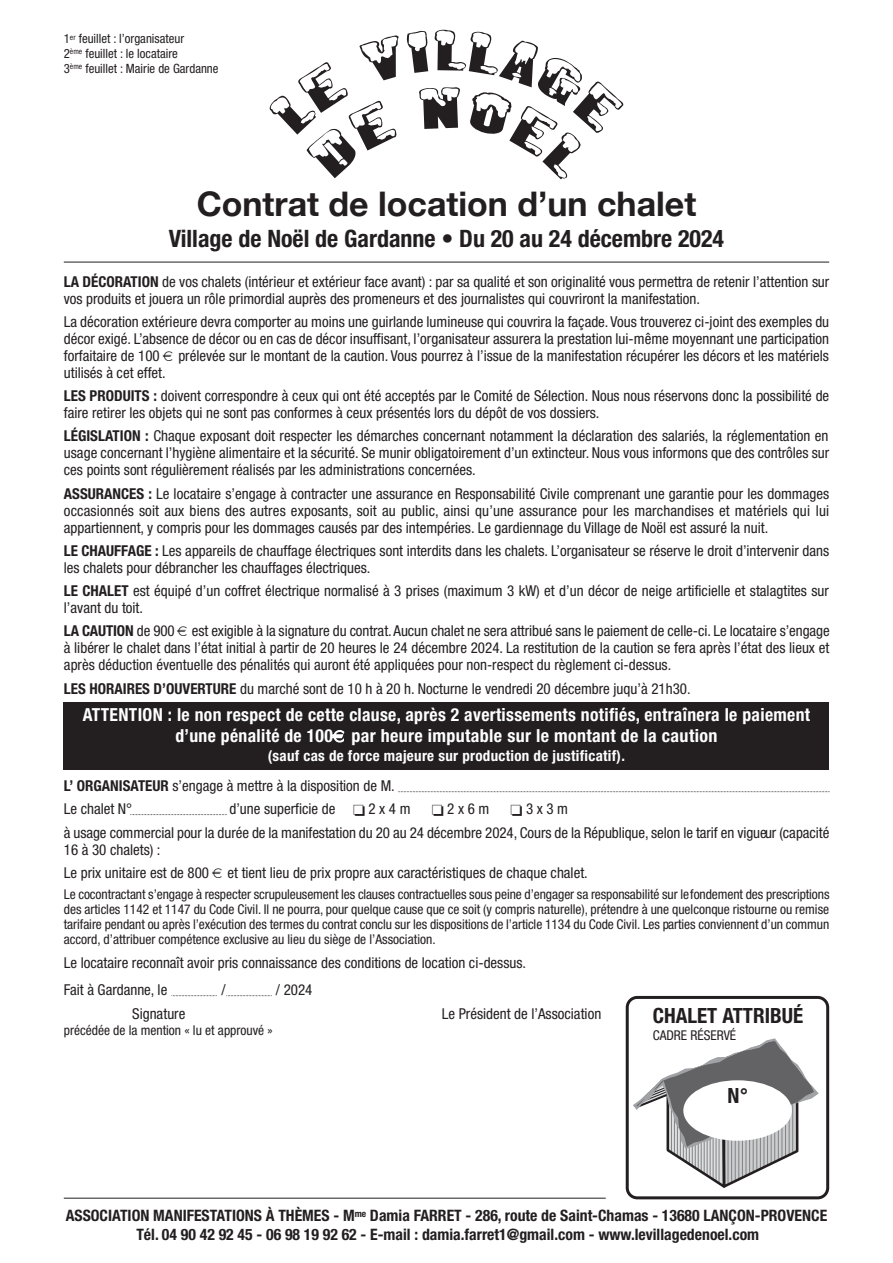
<style>
.page{position:relative;width:893px;height:1263px;background:#fff}
.page>*{position:absolute;margin:0;border:0;box-sizing:border-box;transform-origin:0 0}
.t1{font:700 33.9px "Helvetica Neue";color:#231f20}
.t2{font:700 condensed 24px "Helvetica Neue";color:#231f20}
.t3{font:700 condensed 21px "Helvetica Neue";color:#231f20}
.t4{font:700 condensed 18px/21px "Helvetica Neue";letter-spacing:.02em;color:#fff;text-align:center}
.t5{font:700 condensed 15.75px/18.6px "Helvetica Neue";color:#231f20;text-align:center}
.t6{font:condensed 15px/17px "Helvetica Neue";color:#231f20}
.t7{font:700 condensed 15px/30.5px "Helvetica Neue";letter-spacing:.02em;color:#fff}
.t8{font:condensed 13.5px/15px "Helvetica Neue";color:#231f20;text-align:justify}
.t9{font:condensed 12.75px/15px "Helvetica Neue";color:#231f20}
.s1{font-weight:700}
.s2{color:#231f20}
.s3{font-weight:400;color:#231f20}
</style>
<div class="page">
<div style="left:64px;top:702px;width:765px;height:68px;background:#231f20"></div>
<svg style="left:270px;top:35px;width:129px;height:143px"></svg>
<svg style="left:407px;top:29px;width:216px;height:150px"></svg>
<svg style="left:626px;top:996px;width:203px;height:203px"></svg>
<hr style="left:64px;top:1198px;width:542px;height:1px;background:#231f20">
<svg style="left:398px;top:791px;width:432px;height:1px"></svg>
<svg style="left:130px;top:814px;width:97px;height:1px"></svg>
<svg style="left:226px;top:995px;width:46px;height:1px"></svg>
<svg style="left:171px;top:995px;width:46px;height:1px"></svg>
<hr style="left:64px;top:262px;width:765px;height:1px;background:#231f20">
<svg style="left:332px;top:730px;width:12px;height:13px"></svg>
<p class="t9" style="left:64px;top:31px;width:156px">1<sup>er</sup> feuillet : l’organisateur<br>2<sup>ème</sup> feuillet : le locataire<br>3<sup>ème</sup> feuillet : Mairie de Gardanne</p>
<h1 class="t1" style="left:197px;top:177px;width:501px">Contrat de location d’un chalet</h1>
<h2 class="t2" style="left:169px;top:224px;width:557px">Village de Noël de Gardanne • Du 20 au 24 décembre 2024</h2>
<p class="t6" style="left:64px;top:273px;width:767px"><span class="s1">LA DÉCORATION</span> de vos chalets (intérieur et extérieur face avant) : par sa qualité et son originalité vous permettra de retenir l’attention sur vos produits et jouera un rôle primordial auprès des promeneurs et des journalistes qui couvriront la manifestation.</p>
<p class="t6" style="left:64px;top:313px;width:767px;text-align:justify">La décoration extérieure devra comporter au moins une guirlande lumineuse qui couvrira la façade. Vous trouverez ci-joint des exemples du décor exigé. L’absence de décor ou en cas de décor insuffisant, l’organisateur assurera la prestation lui-même moyennant une participation forfaitaire de 100 prélevée sur le montant de la caution. Vous pourrez à l’issue de la manifestation récupérer les décors et les matériels utilisés à cet effet.</p>
<p class="t6" style="left:64px;top:387px;width:767px"><span class="s1">LES PRODUITS :</span> doivent correspondre à ceux qui ont été acceptés par le Comité de Sélection. Nous nous réservons donc la possibilité de faire retirer les objets qui ne sont pas conformes à ceux présentés lors du dépôt de vos dossiers.</p>
<p class="t6" style="left:64px;top:427px;width:767px;text-align:justify"><span class="s1">LÉGISLATION :</span> Chaque exposant doit respecter les démarches concernant notamment la déclaration des salariés, la réglementation en usage concernant l’hygiène alimentaire et la sécurité. Se munir obligatoirement d’un extincteur. Nous vous informons que des contrôles sur ces points sont régulièrement réalisés par les administrations concernées.</p>
<p class="t6" style="left:64px;top:485px;width:767px;text-align:justify"><span class="s1">ASSURANCES :</span> Le locataire s’engage à contracter une assurance en Responsabilité Civile comprenant une garantie pour les dommages occasionnés soit aux biens des autres exposants, soit au public, ainsi qu’une assurance pour les marchandises et matériels qui lui appartiennent, y compris pour les dommages causés par des intempéries. Le gardiennage du Village de Noël est assuré la nuit.</p>
<p class="t6" style="left:64px;top:542px;width:767px"><span class="s1">LE CHAUFFAGE :</span> Les appareils de chauffage électriques sont interdits dans les chalets. L’organisateur se réserve le droit d’intervenir dans les chalets pour débrancher les chauffages électriques.</p>
<p class="t6" style="left:64px;top:582px;width:767px"><span class="s1">LE CHALET</span> est équipé d’un coffret électrique normalisé à 3 prises (maximum 3 kW) et d’un décor de neige artificielle et stalagtites sur l’avant du toit.</p>
<p class="t6" style="left:64px;top:623px;width:767px;text-align:justify"><span class="s1">LA CAUTION</span> de 900 est exigible à la signature du contrat. Aucun chalet ne sera attribué sans le paiement de celle-ci. Le locataire s’engage à libérer le chalet dans l’état initial à partir de 20 heures le 24 décembre 2024. La restitution de la caution se fera après l’état des lieux et après déduction éventuelle des pénalités qui auront été appliquées pour non-respect du règlement ci-dessus.</p>
<p class="t6" style="left:64px;top:680px;width:628px"><span class="s1">LES HORAIRES D’OUVERTURE</span> du marché sont de 10 h à 20 h. Nocturne le vendredi 20 décembre juqu’à 21h30.</p>
<p class="t4" style="left:83px;top:704px;width:729px">ATTENTION : le non respect de cette clause, après 2 avertissements notifiés, entraînera le paiement d’une pénalité de 100 par heure imputable sur le montant de la caution</p>
<p class="t7" style="left:64px;top:740px;width:563px;text-indent:204px">(sauf cas de force majeure sur production de justificatif).<br><span class="s2">L’ ORGANISATEUR</span> <span class="s3">s’engage à mettre à la disposition de M.</span></p>
<p class="t6" style="left:64px;top:800px;width:70px">Le chalet N°</p>
<p class="t6" style="left:229px;top:800px;width:108px">d’une superficie de</p>
<p class="t6" style="left:368px;top:800px;width:44px">2 x 4 m</p>
<p class="t6" style="left:447px;top:800px;width:44px">2 x 6 m</p>
<p class="t6" style="left:64px;top:797px;width:767px;line-height:23.4px;text-indent:462px">3 x 3 m<br>à usage commercial pour la durée de la manifestation du 20 au 24 décembre 2024, Cours de la République, selon le tarif en vigueur (capacité</p>
<p class="t6" style="left:64px;top:838px;width:525px;line-height:23.2px">16 à 30 chalets) :<br>Le prix unitaire est de 800 et tient lieu de prix propre aux caractéristiques de chaque chalet.</p>
<p class="t8" style="left:64px;top:887px;width:767px">Le cocontractant s’engage à respecter scrupuleusement les clauses contractuelles sous peine d’engager sa responsabilité sur lefondement des prescriptions des articles 1142 et 1147 du Code Civil. Il ne pourra, pour quelque cause que ce soit (y compris naturelle), prétendre à une quelconque ristourne ou remise tarifaire pendant ou après l’exécution des termes du contrat conclu sur les dispositions de l’article 1134 du Code Civil. Les parties conviennent d’un commun accord, d’attribuer compétence exclusive au lieu du siège de l’Association.</p>
<p class="t6" style="left:64px;top:949px;width:464px;line-height:27.3px">Le locataire reconnaît avoir pris connaissance des conditions de location ci-dessus.<br>Fait à Gardanne, le</p>
<p class="t6" style="left:221px;top:981px;width:6px">/</p>
<p class="t6" style="left:276px;top:981px;width:38px">/ 2024</p>
<p class="t6" style="left:132px;top:1005px;width:55px">Signature</p>
<p class="t6" style="left:442px;top:1005px;width:161px">Le Président de l’Association</p>
<p class="t8" style="left:64px;top:1023px;width:210px">précédée de la mention « lu et approuvé »</p>
<h3 class="t3" style="left:653px;top:1003px;width:152px">CHALET ATTRIBUÉ</h3>
<p class="t8" style="left:653px;top:1027px;width:85px">CADRE RÉSERVÉ</p>
<h3 class="t3" style="left:728px;top:1082px;width:22px">N°</h3>
<p class="t5" style="left:66px;top:1206px;width:763px">ASSOCIATION MANIFESTATIONS À THÈMES - M<sup>me</sup> Damia FARRET - 286, route de Saint-Chamas - 13680 LANÇON-PROVENCE<br>Tél. 04 90 42 92 45 - 06 98 19 92 62 - E-mail : damia.farret1@gmail.com - www.levillagedenoel.com</p>
</div>
